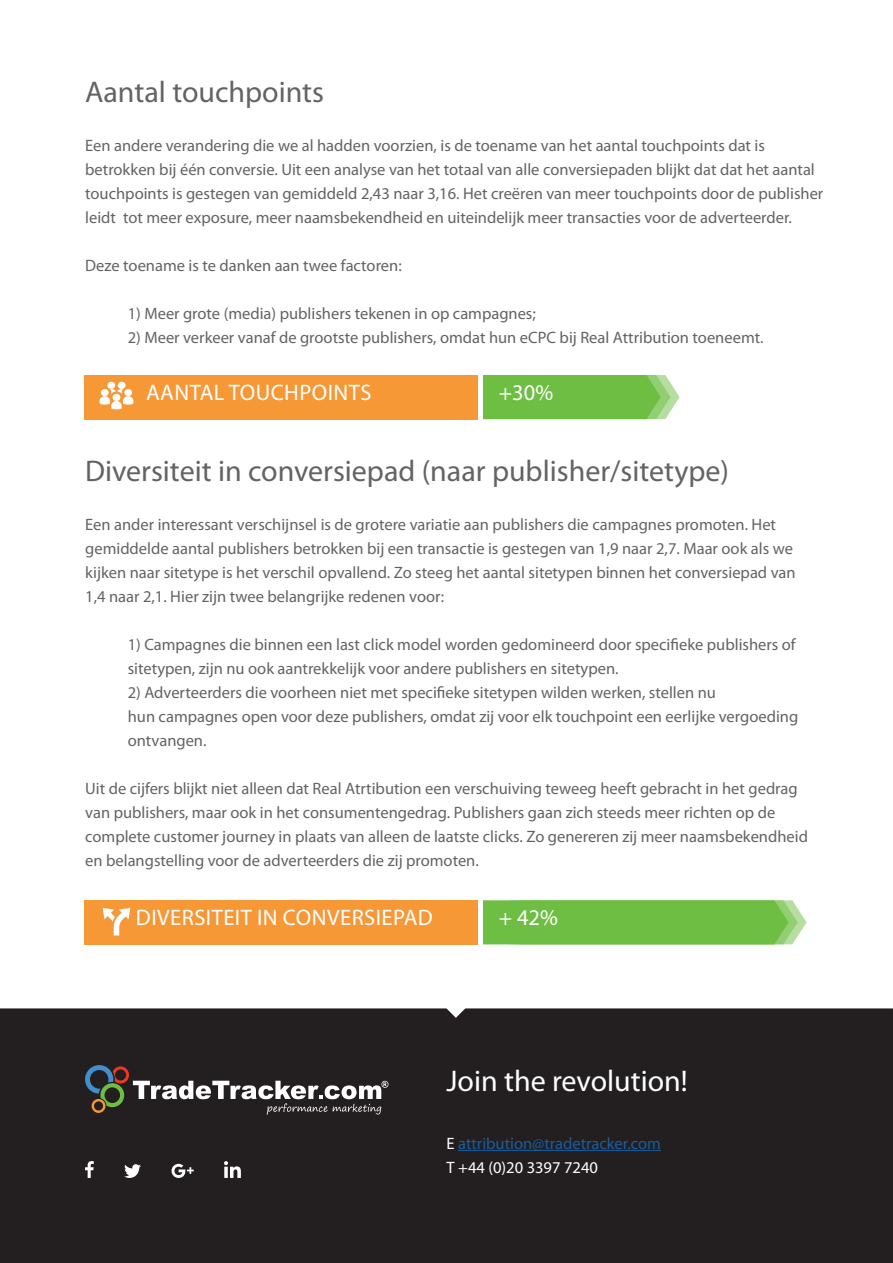
<style>
.page{position:relative;width:893px;height:1263px;background:#fff}
.page>*{position:absolute;margin:0;border:0;box-sizing:border-box;transform-origin:0 0}
.Heading_2{font:30px "Myriad Pro";color:#636366}
.Heading_2-2{font:30px "Myriad Pro";color:#fff}
.Heading_2-3{font:22.5px "Myriad Pro";letter-spacing:.02em;color:#fff}
.Body{font:16.5px/24px "Myriad Pro";color:#636366}
.Heading_3{font:16.5px "Myriad Pro";color:#175d9e}
.Heading_3-2{font:16.5px "Myriad Pro";color:#fff}
.s1{color:#fff}
</style>
<div class="page">
<div style="left:0;top:1008px;width:893px;height:255px;background:#231f20"></div>
<svg style="left:85px;top:1065px;width:303px;height:50px;background:#494646"></svg>
<svg style="left:85px;top:1161px;width:9px;height:17px"></svg>
<svg style="left:124px;top:1164px;width:17px;height:14px"></svg>
<svg style="left:171px;top:1164px;width:23px;height:14px"></svg>
<svg style="left:224px;top:1161px;width:17px;height:17px"></svg>
<hr style="left:458px;top:1150px;width:203px;height:1px;background:#175d9e">
<svg style="left:483px;top:375px;width:197px;height:44px;background:#78c251"></svg>
<div style="left:84px;top:375px;width:399px;height:44px;background:#f79837"></div>
<div style="left:478px;top:369px;width:5px;height:56px;background:#fff"></div>
<svg style="left:483px;top:900px;width:324px;height:44px;background:#74c04c"></svg>
<div style="left:84px;top:900px;width:399px;height:44px;background:#f79837"></div>
<div style="left:478px;top:893px;width:5px;height:57px;background:#fff"></div>
<svg style="left:103px;top:908px;width:27px;height:27px"></svg>
<div style="left:107px;top:382px;width:8px;height:7px;background:#fff;border-radius:50%"></div>
<div style="left:118px;top:382px;width:8px;height:7px;background:#fff;border-radius:50%"></div>
<svg style="left:100px;top:389px;width:33px;height:20px"></svg>
<p class="Heading_2" style="left:85px;top:73px;width:241px">Aantal touchpoints</p>
<p class="Body" style="left:85px;top:133px;width:740px">Een andere verandering die we al hadden voorzien, is de toename van het aantal touchpoints dat is betrokken bij één conversie. Uit een analyse van het totaal van alle conversiepaden blijkt dat dat het aantal touchpoints is gestegen van gemiddeld 2,43 naar 3,16. Het creëren van meer touchpoints door de publisher leidt tot meer exposure, meer naamsbekendheid en uiteindelijk meer transacties voor de adverteerder.</p>
<p class="Body" style="left:85px;top:253px;width:318px">Deze toename is te danken aan twee factoren:</p>
<p class="Body" style="left:128px;top:301px;width:410px">1) Meer grote (media) publishers tekenen in op campagnes;</p>
<p class="Body" style="left:128px;top:325px;width:637px">2) Meer verkeer vanaf de grootste publishers, omdat hun eCPC bij Real Attribution toeneemt.</p>
<p class="Heading_2-3" style="left:146px;top:379px;width:227px">AANTAL TOUCHPOINTS</p>
<p class="Heading_2-3" style="left:499px;top:379px;width:56px">+30%</p>
<p class="Heading_2" style="left:85px;top:452px;width:646px">Diversiteit in conversiepad (naar publisher/sitetype)</p>
<p class="Body" style="left:85px;top:512px;width:712px">Een ander interessant verschijnsel is de grotere variatie aan publishers die campagnes promoten. Het gemiddelde aantal publishers betrokken bij een transactie is gestegen van 1,9 naar 2,7. Maar ook als we kijken naar sitetype is het verschil opvallend. Zo steeg het aantal sitetypen binnen het conversiepad van 1,4 naar 2,1. Hier zijn twee belangrijke redenen voor:</p>
<p class="Body" style="left:128px;top:632px;width:669px">1) Campagnes die binnen een last click model worden gedomineerd door specifieke publishers of</p>
<p class="Body" style="left:128px;top:656px;width:492px">sitetypen, zijn nu ook aantrekkelijk voor andere publishers en sitetypen.</p>
<p class="Body" style="left:128px;top:680px;width:590px">2) Adverteerders die voorheen niet met specifieke sitetypen wilden werken, stellen nu</p>
<p class="Body" style="left:128px;top:704px;width:672px">hun campagnes open voor deze publishers, omdat zij voor elk touchpoint een eerlijke vergoeding</p>
<p class="Body" style="left:128px;top:728px;width:80px">ontvangen.</p>
<p class="Body" style="left:85px;top:776px;width:724px">Uit de cijfers blijkt niet alleen dat Real Atrtibution een verschuiving teweeg heeft gebracht in het gedrag van publishers, maar ook in het consumentengedrag. Publishers gaan zich steeds meer richten op de complete customer journey in plaats van alleen de laatste clicks. Zo genereren zij meer naamsbekendheid en belangstelling voor de adverteerders die zij promoten.</p>
<p class="Heading_2-3" style="left:136px;top:904px;width:298px">DIVERSITEIT IN CONVERSIEPAD</p>
<p class="Heading_2-3" style="left:499px;top:904px;width:61px">+ 42%</p>
<p class="Heading_2-2" style="left:446px;top:1063px;width:243px">Join the revolution!</p>
<p class="Heading_3" style="left:446px;top:1133px;width:216px"><span class="s1">E</span> attribution@tradetracker.com</p>
<p class="Heading_3-2" style="left:446px;top:1157px;width:153px">T +44 (0)20 3397 7240</p>
</div>
